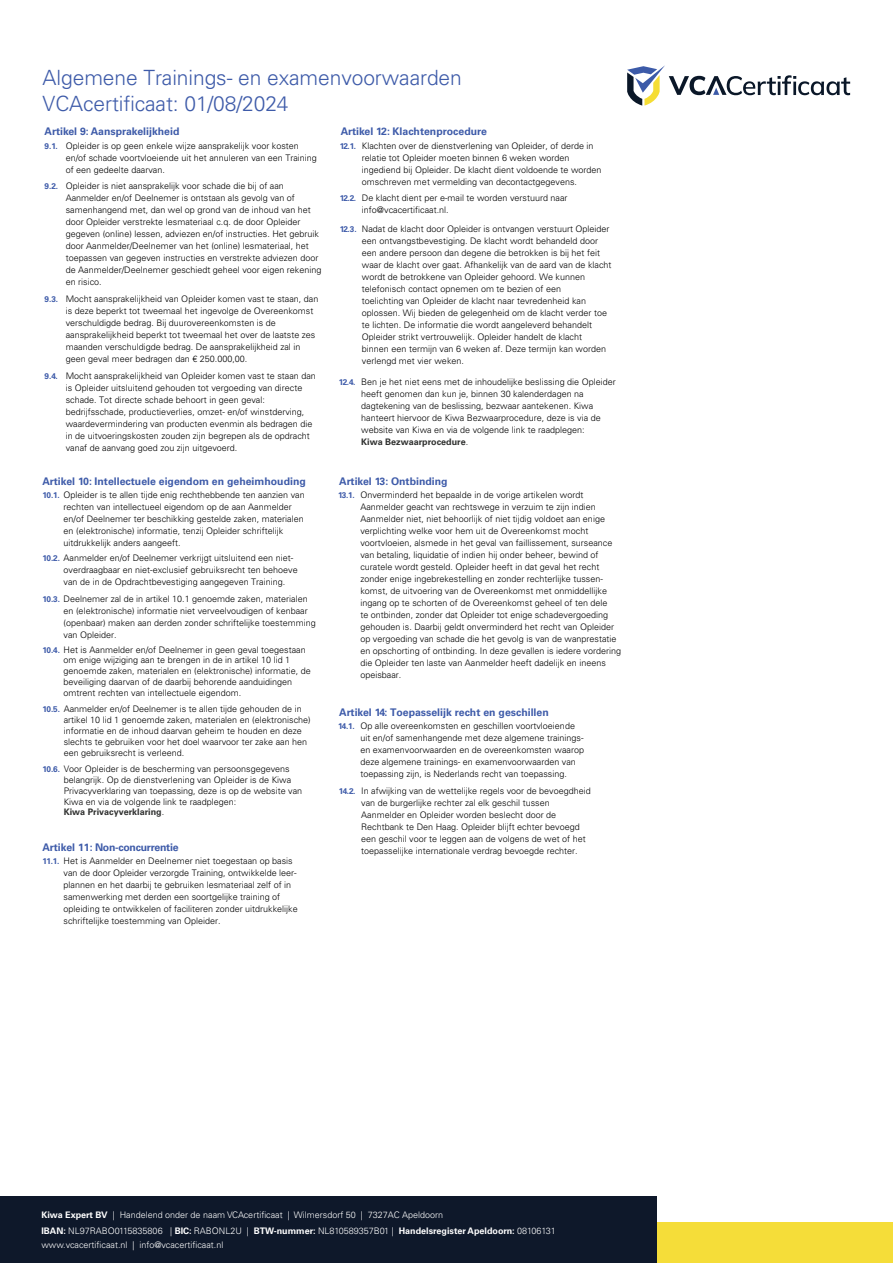
<style>
.page{position:relative;width:893px;height:1263px;background:#fff}
.page>*{position:absolute;margin:0;border:0;box-sizing:border-box;transform-origin:0 0}
.t1{font:300 21px/25.2px "Univers LT Pro 45";letter-spacing:-.005em;color:#3e5ba9}
.t2{font:700 10.5px "Univers LT Std";color:#3e5ba9}
.t3{font:700 10.5px "Univers LT Std";letter-spacing:-.025em;color:#3e5ba9}
.t4{font:300 9px/12px "Univers LT Std";color:#000}
.t5{font:300 9px/16.5px "Univers LT Pro 45";color:#fff}
.s1{font-weight:700;font-size:8.25px;color:#3e5ba9}
.s2{font-weight:700;color:#2f302f}
.s3{font-family:"Univers LT Pro 65";font-weight:700}
</style>
<div class="page">
<div style="left:605px;top:1223px;width:288px;height:40px;background:#f5dd39"></div>
<div style="left:0;top:1196px;width:656px;height:67px;background:#0e182a"></div>
<svg style="left:627px;top:65px;width:223px;height:41px"></svg>
<h1 class="t1" style="left:43px;top:68px;width:421px">Algemene Trainings- en examenvoorwaarden<br>VCAcertificaat: 01/08/2024</h1>
<p class="t2" style="left:45px;top:127px;width:136px">Artikel 9: Aansprakelijkheid</p>
<p class="t4" style="left:66px;top:140px;width:253px;text-indent:-21px"><span class="s1">9.1.</span> Opleider is op geen enkele wijze aansprakelijk voor kosten en/of schade voortvloeiende uit het annuleren van een Training of een gedeelte daarvan.</p>
<p class="t4" style="left:66px;top:181px;width:257px;text-indent:-21px"><span class="s1">9.2.</span> Opleider is niet aansprakelijk voor schade die bij of aan Aanmelder en/of Deelnemer is ontstaan als gevolg van of samenhangend met, dan wel op grond van de inhoud van het door Opleider verstrekte lesmateriaal c.q. de door Opleider gegeven (online) lessen, adviezen en/of instructies. Het gebruik door Aanmelder/Deelnemer van het (online) lesmateriaal, het toepassen van gegeven instructies en verstrekte adviezen door de Aanmelder/Deelnemer geschiedt geheel voor eigen rekening en risico.</p>
<p class="t4" style="left:66px;top:293px;width:254px;text-indent:-21px"><span class="s1">9.3.</span> Mocht aansprakelijkheid van Opleider komen vast te staan, dan is deze beperkt tot tweemaal het ingevolge de Overeenkomst verschuldigde bedrag. Bij duurovereenkomsten is de aansprakelijkheid beperkt tot tweemaal het over de laatste zes maanden verschuldigde bedrag. De aansprakelijkheid zal in geen geval meer bedragen dan € 250.000,00.</p>
<p class="t4" style="left:66px;top:370px;width:252px;text-indent:-21px"><span class="s1">9.4.</span> Mocht aansprakelijkheid van Opleider komen vast te staan dan is Opleider uitsluitend gehouden tot vergoeding van directe schade. Tot directe schade behoort in geen geval: bedrijfsschade, productieverlies, omzet- en/of winstderving, waardevermindering van producten evenmin als bedragen die in de uitvoeringskosten zouden zijn begrepen als de opdracht vanaf de aanvang goed zou zijn uitgevoerd.</p>
<p class="t2" style="left:42px;top:477px;width:265px">Artikel 10: Intellectuele eigendom en geheimhouding</p>
<p class="t4" style="left:64px;top:490px;width:243px;text-indent:-21px"><span class="s1">10.1.</span> Opleider is te allen tijde enig rechthebbende ten aanzien van rechten van intellectueel eigendom op de aan Aanmelder en/of Deelnemer ter beschikking gestelde zaken, materialen en (elektronische) informatie, tenzij Opleider schriftelijk uitdrukkelijk anders aangeeft.</p>
<p class="t4" style="left:64px;top:553px;width:236px;text-indent:-21px"><span class="s1">10.2.</span> Aanmelder en/of Deelnemer verkrijgt uitsluitend een niet&shy;overdraagbaar en niet-exclusief gebruiksrecht ten behoeve van de in de Opdrachtbevestiging aangegeven Training.</p>
<p class="t4" style="left:64px;top:593px;width:254px;text-indent:-21px"><span class="s1">10.3.</span> Deelnemer zal de in artikel 10.1 genoemde zaken, materialen en (elektronische) informatie niet verveelvoudigen of kenbaar (openbaar) maken aan derden zonder schriftelijke toestemming van Opleider.</p>
<p class="t4" style="left:64px;top:645px;width:249px;line-height:10.8px;text-indent:-21px"><span class="s1">10.4.</span> Het is Aanmelder en/of Deelnemer in geen geval toegestaan om enige wijziging aan te brengen in de in artikel 10 lid 1 genoemde zaken, materialen en (elektronische) informatie, de beveiliging daarvan of de daarbij behorende aanduidingen omtrent rechten van intellectuele eigendom.</p>
<p class="t4" style="left:64px;top:704px;width:249px;line-height:10.8px;text-indent:-21px"><span class="s1">10.5.</span> Aanmelder en/of Deelnemer is te allen tijde gehouden de in artikel 10 lid 1 genoemde zaken, materialen en (elektronische) informatie en de inhoud daarvan geheim te houden en deze slechts te gebruiken voor het doel waarvoor ter zake aan hen een gebruiksrecht is verleend.</p>
<p class="t4" style="left:64px;top:764px;width:240px;line-height:10.8px;text-indent:-21px"><span class="s1">10.6.</span> Voor Opleider is de bescherming van persoonsgegevens belangrijk. Op de dienstverlening van Opleider is de Kiwa Privacyverklaring van toepassing, deze is op de website van Kiwa en via de volgende link te raadplegen:<br><span class="s2">Kiwa Privacyverklaring</span>.</p>
<p class="t3" style="left:42px;top:843px;width:138px">Artikel 11: Non-concurrentie</p>
<p class="t4" style="left:64px;top:856px;width:236px;text-indent:-21px"><span class="s1">11.1.</span> Het is Aanmelder en Deelnemer niet toegestaan op basis van de door Opleider verzorgde Training, ontwikkelde leer&shy;plannen en het daarbij te gebruiken lesmateriaal zelf of in samenwerking met derden een soortgelijke training of opleiding te ontwikkelen of faciliteren zonder uitdrukkelijke schriftelijke toestemming van Opleider.</p>
<p class="t2" style="left:341px;top:127px;width:148px">Artikel 12: Klachtenprocedure</p>
<p class="t4" style="left:362px;top:140px;width:241px;text-indent:-22px"><span class="s1">12.1.</span> Klachten over de dienstverlening van Opleider, of derde in relatie tot Opleider moeten binnen 6 weken worden ingediend bij Opleider. De klacht dient voldoende te worden omschreven met vermelding van decontactgegevens.</p>
<p class="t4" style="left:362px;top:192px;width:207px;text-indent:-22px"><span class="s1">12.2.</span> De klacht dient per e-mail te worden verstuurd naar info@vcacertificaat.nl.</p>
<p class="t4" style="left:362px;top:224px;width:251px;text-indent:-22px"><span class="s1">12.3.</span> Nadat de klacht door Opleider is ontvangen verstuurt Opleider een ontvangstbevestiging. De klacht wordt behandeld door een andere persoon dan degene die betrokken is bij het feit waar de klacht over gaat. Afhankelijk van de aard van de klacht wordt de betrokkene van Opleider gehoord. We kunnen telefonisch contact opnemen om te bezien of een<br>toelichting van Opleider de klacht naar tevredenheid kan oplossen. Wij bieden de gelegenheid om de klacht verder toe te lichten. De informatie die wordt aangeleverd behandelt Opleider strikt vertrouwelijk. Opleider handelt de klacht<br>binnen een termijn van 6 weken af. Deze termijn kan worden verlengd met vier weken.</p>
<p class="t4" style="left:361px;top:376px;width:256px;text-indent:-22px"><span class="s1">12.4.</span> Ben je het niet eens met de inhoudelijke beslissing die Opleider heeft genomen dan kun je, binnen 30 kalenderdagen na dagtekening van de beslissing, bezwaar aantekenen. Kiwa hanteert hiervoor de Kiwa Bezwaarprocedure, deze is via de website van Kiwa en via de volgende link te raadplegen:<br><span class="s2">Kiwa Bezwaarprocedure</span>.</p>
<p class="t2" style="left:339px;top:477px;width:110px">Artikel 13: Ontbinding</p>
<p class="t4" style="left:360px;top:490px;width:262px;text-indent:-22px"><span class="s1">13.1.</span> Onverminderd het bepaalde in de vorige artikelen wordt Aanmelder geacht van rechtswege in verzuim te zijn indien Aanmelder niet, niet behoorlijk of niet tijdig voldoet aan enige verplichting welke voor hem uit de Overeenkomst mocht voortvloeien, alsmede in het geval van faillissement, surseance van betaling, liquidatie of indien hij onder beheer, bewind of curatele wordt gesteld. Opleider heeft in dat geval het recht zonder enige ingebrekestelling en zonder rechterlijke tussen&shy;komst, de uitvoering van de Overeenkomst met onmiddellijke ingang op te schorten of de Overeenkomst geheel of ten dele<br>te ontbinden, zonder dat Opleider tot enige schadevergoeding gehouden is. Daarbij geldt onverminderd het recht van Opleider op vergoeding van schade die het gevolg is van de wanprestatie en opschorting of ontbinding. In deze gevallen is iedere vordering die Opleider ten laste van Aanmelder heeft dadelijk en ineens opeisbaar.</p>
<p class="t2" style="left:339px;top:708px;width:211px">Artikel 14: Toepasselijk recht en geschillen</p>
<p class="t4" style="left:360px;top:721px;width:225px;text-indent:-22px"><span class="s1">14.1.</span> Op alle overeenkomsten en geschillen voortvloeiende uit en/of samenhangende met deze algemene trainings&shy;en examenvoorwaarden en de overeenkomsten waarop deze algemene trainings- en examenvoorwaarden van toepassing zijn, is Nederlands recht van toepassing.</p>
<p class="t4" style="left:361px;top:785px;width:231px;text-indent:-22px"><span class="s1">14.2.</span> In afwijking van de wettelijke regels voor de bevoegdheid van de burgerlijke rechter zal elk geschil tussen Aanmelder en Opleider worden beslecht door de Rechtbank te Den Haag. Opleider blijft echter bevoegd een geschil voor te leggen aan de volgens de wet of het toepasselijke internationale verdrag bevoegde rechter.</p>
<p class="t5" style="left:41px;top:1207px;width:516px"><span class="s3">Kiwa Expert BV</span> | Handelend onder de naam VCAcertificaat | Wilmersdorf 50 | 7327AC Apeldoorn<br><span class="s3">IBAN:</span> NL97RABO0115835806 | <span class="s3">BIC:</span> RABONL2U | <span class="s3">BTW-nummer:</span> NL810589357B01 | <span class="s3">Handelsregister Apeldoorn:</span> 08106131</p>
<p class="t5" style="left:41px;top:1237px;width:183px">www.vcacertificaat.nl | info@vcacertificaat.nl</p>
</div>
